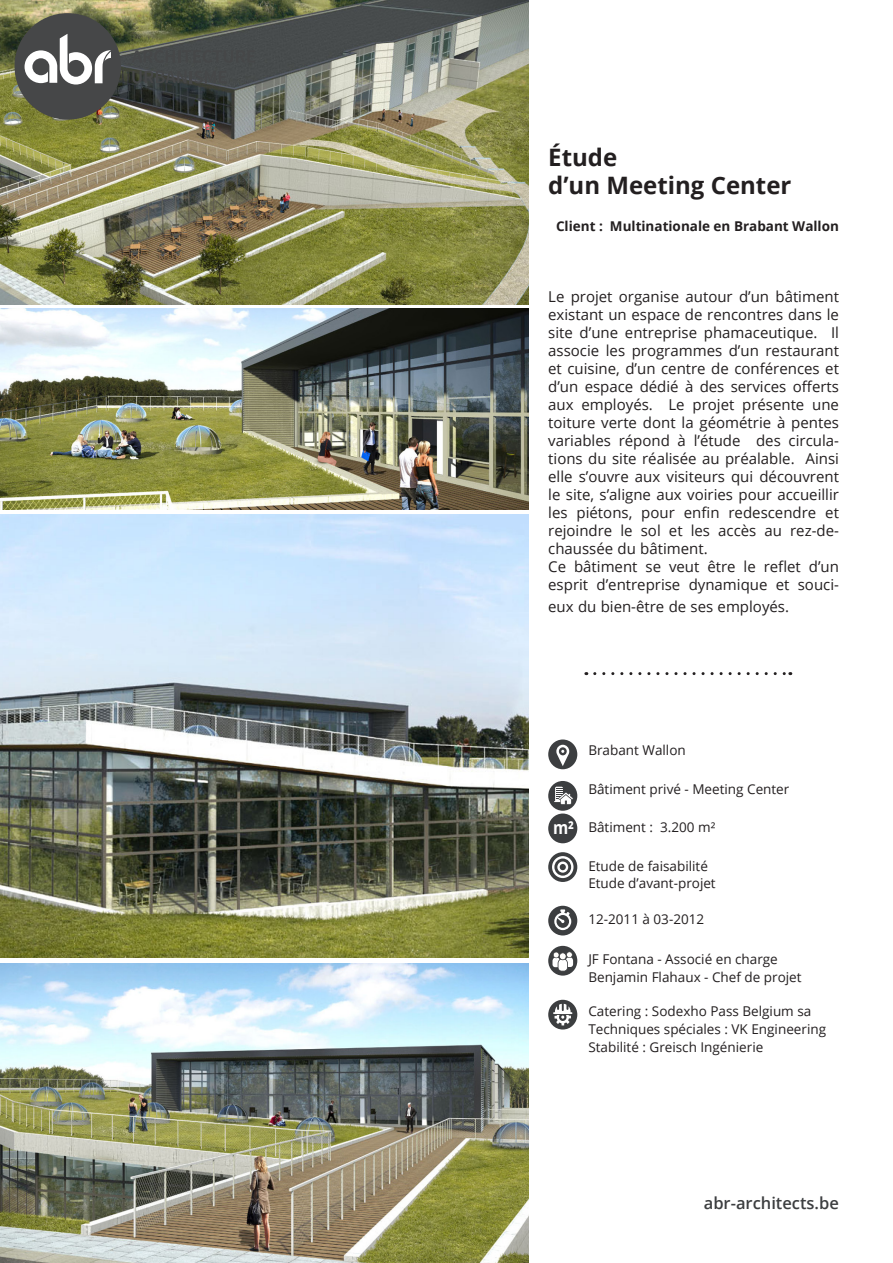
<style>
.page{position:relative;width:893px;height:1263px;background:#fff}
.page>*{position:absolute;margin:0;border:0;box-sizing:border-box;transform-origin:0 0}
.t1{font:700 24px "Open Sans";color:#231f20}
.t2{font:600 16.5px "Open Sans";color:#3c3e40}
.t3{font:15px/18px "Open Sans";color:#231f20;text-align:justify}
.Textes_Pictos{font:13.5px "Open Sans";color:#231f20}
.Nom_Client{font:700 13.5px "Open Sans";color:#231f20}
.s1{font-weight:700;font-size:17.85px;color:#fff}
</style>
<div class="page">
<img style="left:0;top:515px;width:529px;height:443px">
<img style="left:0;top:0;width:529px;height:304px">
<img style="left:0;top:308px;width:529px;height:201px">
<img style="left:0;top:963px;width:529px;height:300px">
<div style="left:548px;top:1000px;width:29px;height:29px;background:#3c3e40;border-radius:50%"></div>
<svg style="left:553px;top:1004px;width:19px;height:21px"></svg>
<div style="left:132px;top:50px;width:123px;height:13px;background:#46494a"></div>
<svg style="left:132px;top:71px;width:94px;height:12px"></svg>
<svg style="left:15px;top:13px;width:106px;height:107px"></svg>
<div style="left:548px;top:739px;width:29px;height:30px;background:#3c3e40;border-radius:50%"></div>
<svg style="left:556px;top:745px;width:13px;height:21px"></svg>
<div style="left:548px;top:781px;width:29px;height:30px;background:#3c3e40;border-radius:50%"></div>
<svg style="left:554px;top:787px;width:19px;height:18px"></svg>
<div style="left:548px;top:813px;width:29px;height:30px;background:#3c3e40;border-radius:50%"></div>
<div style="left:548px;top:946px;width:29px;height:29px;background:#3c3e40;border-radius:50%"></div>
<svg style="left:552px;top:951px;width:21px;height:20px"></svg>
<svg style="left:548px;top:852px;width:29px;height:30px"></svg>
<svg style="left:552px;top:856px;width:21px;height:22px"></svg>
<div style="left:548px;top:906px;width:29px;height:29px;background:#3c3e40;border-radius:50%"></div>
<svg style="left:554px;top:909px;width:17px;height:21px"></svg>
<svg style="left:595px;top:672px;width:196px;height:3px"></svg>
<p class="t1" style="left:548px;top:140px;width:71px">Étude</p>
<p class="t1" style="left:548px;top:169px;width:245px">d’un Meeting Center</p>
<p class="Nom_Client" style="left:556px;top:217px;width:284px">Client : Multinationale en Brabant Wallon</p>
<p class="t3" style="left:548px;top:287px;width:292px">Le projet organise autour d’un bâtiment existant un espace de rencontres dans le site d’une entreprise phamaceutique. Il associe les programmes d’un restaurant et cuisine, d’un centre de conférences et d’un espace dédié à des services offerts aux employés. Le projet présente une toiture verte dont la géométrie à pentes variables répond à l’étude des circula&shy;tions du site réalisée au préalable. Ainsi elle s’ouvre aux visiteurs qui découvrent le site, s’aligne aux voiries pour accueillir les piétons, pour enfin redescendre et rejoindre le sol et les accès au rez-de&shy;chaussée du bâtiment.</p>
<p class="t3" style="left:548px;top:557px;width:292px">Ce bâtiment se veut être le reflet d’un esprit d’entreprise dynamique et souci-</p>
<p class="t3" style="left:548px;top:597px;width:242px">eux du bien-être de ses employés.</p>
<p class="Textes_Pictos" style="left:588px;top:741px;width:99px">Brabant Wallon</p>
<p class="Textes_Pictos" style="left:588px;top:779px;width:202px">Bâtiment privé - Meeting Center</p>
<p class="Textes_Pictos" style="left:553px;top:818px;width:164px"><span class="s1">m²</span> Bâtiment : 3.200 m²</p>
<p class="Textes_Pictos" style="left:588px;top:856px;width:121px">Etude de faisabilité</p>
<p class="Textes_Pictos" style="left:588px;top:874px;width:129px">Etude d’avant-projet</p>
<p class="Textes_Pictos" style="left:588px;top:910px;width:117px">12-2011 à 03-2012</p>
<p class="Textes_Pictos" style="left:588px;top:950px;width:191px">JF Fontana - Associé en charge</p>
<p class="Textes_Pictos" style="left:588px;top:968px;width:215px">Benjamin Flahaux - Chef de projet</p>
<p class="Textes_Pictos" style="left:588px;top:1002px;width:224px">Catering : Sodexho Pass Belgium sa</p>
<p class="Textes_Pictos" style="left:588px;top:1020px;width:239px">Techniques spéciales : VK Engineering</p>
<p class="Textes_Pictos" style="left:588px;top:1037px;width:176px">Stabilité : Greisch Ingénierie</p>
<p class="t2" style="left:704px;top:1191px;width:137px">abr-architects.be</p>
</div>
